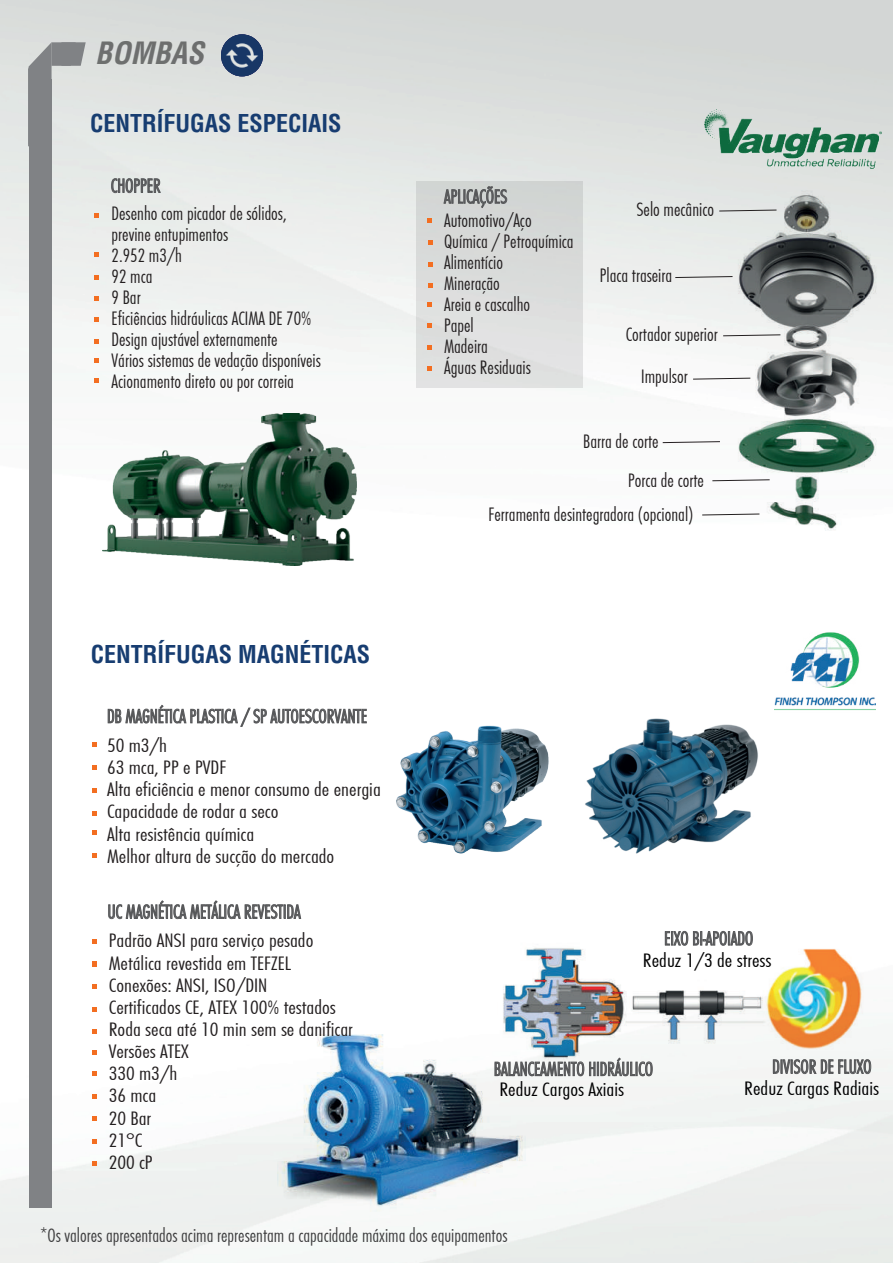
<style>
.page{position:relative;width:893px;height:1263px;background:#fff}
.page>*{position:absolute;margin:0;border:0;box-sizing:border-box;transform-origin:0 0}
.t1{font:italic 700 condensed 30px "Helvetica";color:rgb(0 0 1/.5)}
.t2{font:700 condensed 24px "Helvetica";color:#173d71}
.t3{font:300 18px/21px "Futura ND Cn";color:#231f20}
.t4{font:300 18px/22.2px "Futura ND Cn";color:#231f20;scale:1.16 1}
.t5{font:300 18px "Futura ND Cn";color:#57585a}
.t6{font:300 18px "Futura ND Cn";color:#3e3e3f}
.t7{font:300 18px "Futura ND Cn";color:#000001;scale:1.16 1}
</style>
<div class="page">
<img style="left:0;top:0;width:893px;height:1263px">
<img style="left:0;top:113px;width:4px;height:205px">
<img style="left:574px;top:692px;width:195px;height:196px">
<img style="left:277px;top:997px;width:248px;height:226px">
<img style="left:497px;top:937px;width:389px;height:123px">
<svg style="left:108px;top:900px;width:193px;height:19px"></svg>
<svg style="left:495px;top:1058px;width:158px;height:18px"></svg>
<svg style="left:665px;top:931px;width:88px;height:15px"></svg>
<svg style="left:773px;top:1059px;width:98px;height:15px"></svg>
<img style="left:775px;top:621px;width:101px;height:101px">
<img style="left:389px;top:699px;width:177px;height:177px">
<svg style="left:92px;top:765px;width:4px;height:5px"></svg>
<svg style="left:92px;top:788px;width:4px;height:4px"></svg>
<svg style="left:92px;top:811px;width:4px;height:4px"></svg>
<svg style="left:92px;top:830px;width:4px;height:5px"></svg>
<svg style="left:108px;top:705px;width:259px;height:22px"></svg>
<svg style="left:92px;top:743px;width:4px;height:4px"></svg>
<svg style="left:92px;top:853px;width:4px;height:5px"></svg>
<div style="left:29px;top:79px;width:23px;height:1129px;background:#808285"></div>
<svg style="left:28px;top:42px;width:58px;height:104px"></svg>
<svg style="left:92px;top:939px;width:5px;height:5px"></svg>
<svg style="left:92px;top:984px;width:5px;height:5px"></svg>
<svg style="left:111px;top:178px;width:50px;height:15px"></svg>
<svg style="left:94px;top:213px;width:5px;height:5px"></svg>
<svg style="left:94px;top:253px;width:5px;height:4px"></svg>
<svg style="left:94px;top:275px;width:5px;height:5px"></svg>
<svg style="left:94px;top:297px;width:5px;height:4px"></svg>
<svg style="left:94px;top:318px;width:5px;height:4px"></svg>
<svg style="left:94px;top:339px;width:5px;height:4px"></svg>
<svg style="left:94px;top:359px;width:5px;height:4px"></svg>
<svg style="left:94px;top:378px;width:5px;height:5px"></svg>
<svg style="left:92px;top:1007px;width:5px;height:4px"></svg>
<svg style="left:92px;top:1029px;width:5px;height:4px"></svg>
<svg style="left:92px;top:1050px;width:5px;height:5px"></svg>
<svg style="left:92px;top:1072px;width:5px;height:4px"></svg>
<svg style="left:92px;top:1095px;width:5px;height:4px"></svg>
<svg style="left:92px;top:1117px;width:5px;height:4px"></svg>
<svg style="left:92px;top:961px;width:5px;height:5px"></svg>
<svg style="left:92px;top:1139px;width:5px;height:5px"></svg>
<svg style="left:92px;top:1161px;width:5px;height:5px"></svg>
<img style="left:226px;top:39px;width:33px;height:33px">
<div style="left:416px;top:182px;width:167px;height:206px;background:#dbdcdb"></div>
<svg style="left:427px;top:219px;width:5px;height:4px"></svg>
<svg style="left:428px;top:241px;width:4px;height:4px"></svg>
<svg style="left:428px;top:262px;width:4px;height:4px"></svg>
<svg style="left:428px;top:283px;width:4px;height:4px"></svg>
<svg style="left:444px;top:186px;width:63px;height:22px"></svg>
<svg style="left:427px;top:302px;width:5px;height:5px"></svg>
<svg style="left:427px;top:324px;width:5px;height:4px"></svg>
<svg style="left:427px;top:345px;width:5px;height:4px"></svg>
<svg style="left:427px;top:366px;width:5px;height:4px"></svg>
<svg style="left:221px;top:34px;width:42px;height:42px"></svg>
<img style="left:102px;top:413px;width:255px;height:152px">
<img style="left:705px;top:109px;width:176px;height:59px">
<img style="left:709px;top:191px;width:184px;height:345px">
<svg style="left:719px;top:210px;width:58px;height:1px"></svg>
<svg style="left:675px;top:276px;width:58px;height:2px"></svg>
<svg style="left:723px;top:334px;width:58px;height:2px"></svg>
<svg style="left:693px;top:378px;width:58px;height:1px"></svg>
<svg style="left:662px;top:441px;width:58px;height:2px"></svg>
<svg style="left:712px;top:479px;width:58px;height:2px"></svg>
<svg style="left:702px;top:514px;width:58px;height:1px"></svg>
<h1 class="t1" style="left:95px;top:34px;width:110px">BOMBAS</h1>
<h2 class="t2" style="left:90px;top:108px;width:253px">CENTRÍFUGAS ESPECIAIS</h2>
<p class="t5" style="left:111px;top:175px;width:51px">CHOPPER</p>
<p class="t5" style="left:444px;top:186px;width:65px">APLICAÇÕES</p>
<p class="t3" style="left:112px;top:203px;width:211px">Desenho com picador de sólidos, previne entupimentos<br>2.952 m3/h<br>92 mca<br>9 Bar<br>Eficiências hidráulicas ACIMA DE 70%<br>Design ajustável externamente<br>Vários sistemas de vedação disponíveis<br>Acionamento direto ou por correia</p>
<p class="t3" style="left:444px;top:210px;width:131px">Automotivo/Aço<br>Química / Petroquímica<br>Alimentício<br>Mineração<br>Areia e cascalho<br>Papel<br>Madeira<br>Águas Residuais</p>
<p class="t3" style="left:636px;top:200px;width:79px">Selo mecânico</p>
<p class="t3" style="left:600px;top:265px;width:74px">Placa traseira</p>
<p class="t3" style="left:626px;top:325px;width:93px">Cortador superior</p>
<p class="t3" style="left:641px;top:366px;width:48px">Impulsor</p>
<h2 class="t2" style="left:91px;top:639px;width:281px">CENTRÍFUGAS MAGNÉTICAS</h2>
<p class="t5" style="left:107px;top:705px;width:261px">DB MAGNÉTICA PLASTICA / SP AUTOESCORVANTE</p>
<p class="t4" style="left:107px;top:735px;width:238px">50 m3/h<br>63 mca, PP e PVDF<br>Alta eficiência e menor consumo de energia<br>Capacidade de rodar a seco<br>Alta resistência química<br>Melhor altura de sucção do mercado</p>
<p class="t5" style="left:108px;top:901px;width:194px">UC MAGNÉTICA METÁLICA REVESTIDA</p>
<p class="t4" style="left:109px;top:930px;width:212px">Padrão ANSI para serviço pesado<br>Metálica revestida em TEFZEL<br>Conexões: ANSI, ISO/DIN<br>Certificados CE, ATEX 100% testados<br>Roda seca até 10 min sem se danificar<br>Versões ATEX<br>330 m3/h<br>36 mca<br>20 Bar<br>21°C<br>200 cP</p>
<p class="t3" style="left:628px;top:423px;width:77px;line-height:38.4px;text-indent:-45px">Barra de corte<br>Porca de corte</p>
<p class="t3" style="left:488px;top:504px;width:207px">Ferramenta desintegradora (opcional)</p>
<p class="t5" style="left:664px;top:927px;width:90px">EIXO BI-APOIADO</p>
<p class="t7" style="left:643px;top:949px;width:112px">Reduz 1/3 de stress</p>
<p class="t5" style="left:494px;top:1058px;width:161px">BALANCEAMENTO HIDRÁULICO</p>
<p class="t7" style="left:499px;top:1079px;width:109px">Reduz Cargos Axiais</p>
<p class="t5" style="left:772px;top:1056px;width:101px">DIVISOR DE FLUXO</p>
<p class="t7" style="left:744px;top:1077px;width:118px">Reduz Cargas Radiais</p>
<p class="t6" style="left:40px;top:1224px;width:469px">*Os valores apresentados acima representam a capacidade máxima dos equipamentos</p>
</div>
